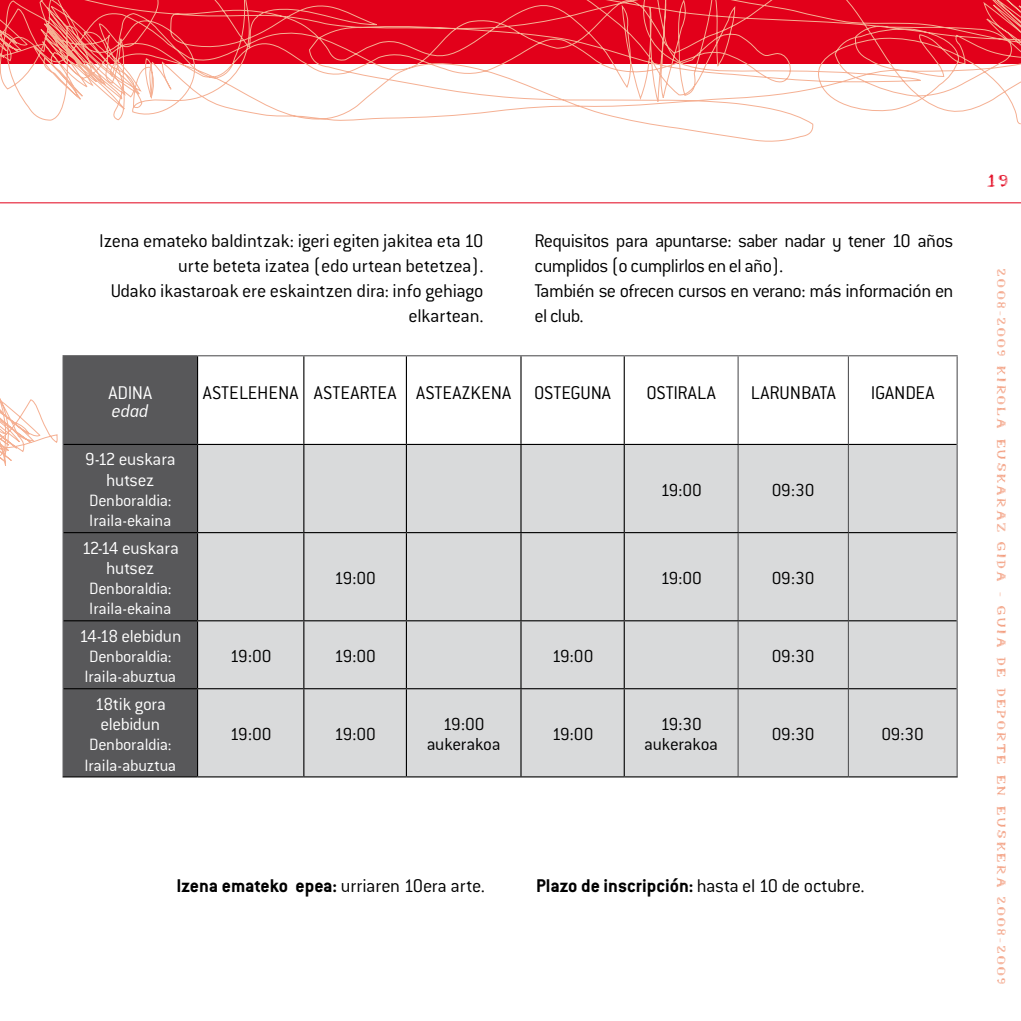
<style>
.page{position:relative;width:1021px;height:1021px;background:#fff}
.page>*{position:absolute;margin:0;border:0;box-sizing:border-box;transform-origin:0 0}
.t1{font:300 20.25px/24.8px "Conduit ITC";letter-spacing:-.02em;color:#000;text-align:right}
.t2{font:300 20.25px "Conduit ITC";color:#000}
.t3{font:700 20.25px "Conduit ITC";color:#000}
.t4{font:300 20.25px "Conduit ITC";letter-spacing:-.015em;color:#fff}
.t5{font:italic 300 20.25px "Conduit ITC";color:#fff}
.t6{font:20.25px "Mr B";color:#e2001a}
.t7{font:300 19.12px/20.2px "Conduit ITC";letter-spacing:-.02em;color:#000;text-align:center}
.t8{font:300 19.12px/20.2px "Conduit ITC";letter-spacing:-.015em;color:#fff;text-align:center}
.t9{font:300 18px/20.2px "Conduit ITC";letter-spacing:-.015em;color:#fff}
.t10{font:13.5px "Mr B";letter-spacing:.19em;color:#f29979}
.s1{font-weight:700}
.s2{font-weight:300}
</style>
<div class="page">
<svg style="left:0;top:0;width:1020px;height:142px"></svg>
<hr style="left:0;top:202px;width:1020px;height:1px;background:#e2001a">
<svg style="left:0;top:398px;width:58px;height:68px"></svg>
<div style="left:64px;top:356px;width:133px;height:420px;background:#58585a"></div>
<svg style="left:198px;top:356px;width:758px;height:88px"></svg>
<div style="left:738px;top:356px;width:110px;height:88px;background:#fff"></div>
<div style="left:198px;top:445px;width:758px;height:331px;background:#d9dadb"></div>
<hr style="left:63px;top:355px;width:134px;height:1px;background:#58585a">
<hr style="left:63px;top:356px;width:1px;height:88px;background:#58585a">
<hr style="left:197px;top:355px;width:107px;height:1px;background:#58585a">
<hr style="left:304px;top:355px;width:102px;height:1px;background:#58585a">
<hr style="left:406px;top:355px;width:115px;height:1px;background:#58585a">
<hr style="left:521px;top:355px;width:103px;height:1px;background:#58585a">
<hr style="left:624px;top:355px;width:114px;height:1px;background:#58585a">
<hr style="left:738px;top:355px;width:110px;height:1px;background:#58585a">
<hr style="left:737px;top:356px;width:1px;height:88px;background:#58585a">
<hr style="left:848px;top:355px;width:109px;height:1px;background:#58585a">
<hr style="left:847px;top:356px;width:2px;height:88px;background:#58585a">
<hr style="left:956px;top:356px;width:1px;height:88px;background:#58585a">
<hr style="left:63px;top:444px;width:1px;height:88px;background:#58585a">
<hr style="left:737px;top:445px;width:1px;height:87px;background:#58585a">
<hr style="left:847px;top:445px;width:2px;height:87px;background:#58585a">
<hr style="left:956px;top:444px;width:1px;height:88px;background:#58585a">
<hr style="left:63px;top:532px;width:1px;height:88px;background:#58585a">
<hr style="left:737px;top:533px;width:1px;height:87px;background:#58585a">
<hr style="left:847px;top:533px;width:2px;height:87px;background:#58585a">
<hr style="left:956px;top:532px;width:1px;height:88px;background:#58585a">
<hr style="left:63px;top:620px;width:1px;height:68px;background:#58585a">
<hr style="left:737px;top:621px;width:1px;height:67px;background:#58585a">
<hr style="left:847px;top:621px;width:2px;height:67px;background:#58585a">
<hr style="left:956px;top:620px;width:1px;height:68px;background:#58585a">
<hr style="left:63px;top:688px;width:1px;height:88px;background:#58585a">
<hr style="left:737px;top:689px;width:1px;height:87px;background:#58585a">
<hr style="left:847px;top:689px;width:2px;height:87px;background:#58585a">
<hr style="left:956px;top:688px;width:1px;height:88px;background:#58585a">
<hr style="left:197px;top:356px;width:1px;height:88px;background:#000">
<hr style="left:303px;top:356px;width:1px;height:88px;background:#000">
<hr style="left:406px;top:356px;width:1px;height:88px;background:#000">
<hr style="left:520px;top:356px;width:1px;height:88px;background:#000">
<hr style="left:623px;top:356px;width:1px;height:88px;background:#000">
<hr style="left:64px;top:444px;width:133px;height:1px;background:#000">
<hr style="left:197px;top:444px;width:107px;height:1px;background:#000">
<hr style="left:197px;top:445px;width:1px;height:87px;background:#000">
<hr style="left:304px;top:444px;width:102px;height:1px;background:#000">
<hr style="left:303px;top:445px;width:1px;height:87px;background:#000">
<hr style="left:406px;top:444px;width:115px;height:1px;background:#000">
<hr style="left:406px;top:445px;width:1px;height:87px;background:#000">
<hr style="left:521px;top:444px;width:103px;height:1px;background:#000">
<hr style="left:520px;top:445px;width:1px;height:87px;background:#000">
<hr style="left:624px;top:444px;width:114px;height:1px;background:#000">
<hr style="left:623px;top:445px;width:1px;height:87px;background:#000">
<hr style="left:738px;top:444px;width:110px;height:1px;background:#000">
<hr style="left:848px;top:444px;width:108px;height:1px;background:#000">
<hr style="left:64px;top:532px;width:133px;height:1px;background:#000">
<hr style="left:197px;top:532px;width:107px;height:1px;background:#000">
<hr style="left:197px;top:533px;width:1px;height:87px;background:#000">
<hr style="left:304px;top:532px;width:102px;height:1px;background:#000">
<hr style="left:303px;top:533px;width:1px;height:87px;background:#000">
<hr style="left:406px;top:532px;width:115px;height:1px;background:#000">
<hr style="left:406px;top:533px;width:1px;height:87px;background:#000">
<hr style="left:521px;top:532px;width:103px;height:1px;background:#000">
<hr style="left:520px;top:533px;width:1px;height:87px;background:#000">
<hr style="left:624px;top:532px;width:114px;height:1px;background:#000">
<hr style="left:623px;top:533px;width:1px;height:87px;background:#000">
<hr style="left:738px;top:532px;width:110px;height:1px;background:#000">
<hr style="left:848px;top:532px;width:108px;height:1px;background:#000">
<hr style="left:64px;top:620px;width:133px;height:1px;background:#000">
<hr style="left:197px;top:620px;width:107px;height:1px;background:#000">
<hr style="left:197px;top:621px;width:1px;height:67px;background:#000">
<hr style="left:304px;top:620px;width:102px;height:1px;background:#000">
<hr style="left:303px;top:621px;width:1px;height:67px;background:#000">
<hr style="left:406px;top:620px;width:115px;height:1px;background:#000">
<hr style="left:406px;top:621px;width:1px;height:67px;background:#000">
<hr style="left:521px;top:620px;width:103px;height:1px;background:#000">
<hr style="left:520px;top:621px;width:1px;height:67px;background:#000">
<hr style="left:624px;top:620px;width:114px;height:1px;background:#000">
<hr style="left:623px;top:621px;width:1px;height:67px;background:#000">
<hr style="left:738px;top:620px;width:110px;height:1px;background:#000">
<hr style="left:848px;top:620px;width:108px;height:1px;background:#000">
<hr style="left:64px;top:688px;width:133px;height:1px;background:#000">
<hr style="left:197px;top:688px;width:107px;height:1px;background:#000">
<hr style="left:197px;top:689px;width:1px;height:87px;background:#000">
<hr style="left:304px;top:688px;width:102px;height:1px;background:#000">
<hr style="left:303px;top:689px;width:1px;height:87px;background:#000">
<hr style="left:406px;top:688px;width:115px;height:1px;background:#000">
<hr style="left:406px;top:689px;width:1px;height:87px;background:#000">
<hr style="left:521px;top:688px;width:103px;height:1px;background:#000">
<hr style="left:520px;top:689px;width:1px;height:87px;background:#000">
<hr style="left:624px;top:688px;width:114px;height:1px;background:#000">
<hr style="left:623px;top:689px;width:1px;height:87px;background:#000">
<hr style="left:738px;top:688px;width:110px;height:1px;background:#000">
<hr style="left:848px;top:688px;width:108px;height:1px;background:#000">
<hr style="left:63px;top:776px;width:134px;height:1px;background:#000">
<hr style="left:197px;top:776px;width:107px;height:1px;background:#000">
<hr style="left:304px;top:776px;width:102px;height:1px;background:#000">
<hr style="left:406px;top:776px;width:115px;height:1px;background:#000">
<hr style="left:521px;top:776px;width:103px;height:1px;background:#000">
<hr style="left:624px;top:776px;width:114px;height:1px;background:#000">
<hr style="left:738px;top:776px;width:110px;height:1px;background:#000">
<hr style="left:848px;top:776px;width:109px;height:1px;background:#000">
<p class="t1" style="left:99px;top:228px;width:386px">Izena emateko baldintzak: igeri egiten jakitea eta 10 urte beteta izatea (edo urtean betetzea).<br>Udako ikastaroak ere eskaintzen dira: info gehiago elkartean.</p>
<p class="t1" style="left:534px;top:228px;width:420px;text-align:left">Requisitos para apuntarse: saber nadar y tener 10 años cumplidos (o cumplirlos en el año).<br>También se ofrecen cursos en verano: más información en el club.</p>
<p class="t4" style="left:108px;top:380px;width:45px">ADINA</p>
<p class="t5" style="left:112px;top:398px;width:39px">edad</p>
<p class="t8" style="left:85px;top:449px;width:92px">9-12 euskara hutsez</p>
<p class="t9" style="left:89px;top:489px;width:84px">Denboraldia:<br>Iraila-ekaina</p>
<p class="t8" style="left:82px;top:537px;width:99px">12-14 euskara hutsez</p>
<p class="t9" style="left:89px;top:578px;width:84px">Denboraldia:<br>Iraila-ekaina</p>
<p class="t2" style="left:203px;top:380px;width:410px">ASTELEHENA ASTEARTEA ASTEAZKENA OSTEGUNA</p>
<p class="t1" style="left:646px;top:379px;width:71px">OSTIRALA</p>
<p class="t1" style="left:750px;top:379px;width:86px">LARUNBATA</p>
<p class="t1" style="left:870px;top:379px;width:65px">IGANDEA</p>
<p class="t7" style="left:660px;top:479px;width:43px">19:00</p>
<p class="t7" style="left:772px;top:479px;width:44px">09:30</p>
<p class="t7" style="left:334px;top:567px;width:43px">19:00</p>
<p class="t7" style="left:660px;top:567px;width:43px">19:00</p>
<p class="t7" style="left:772px;top:567px;width:44px">09:30</p>
<p class="t8" style="left:79px;top:625px;width:104px">14-18 elebidun</p>
<p class="t9" style="left:84px;top:645px;width:93px">Denboraldia:<br>Iraila-abuztua</p>
<p class="t7" style="left:230px;top:645px;width:43px">19:00</p>
<p class="t7" style="left:334px;top:645px;width:43px">19:00</p>
<p class="t7" style="left:552px;top:645px;width:43px">19:00</p>
<p class="t7" style="left:772px;top:645px;width:44px">09:30</p>
<p class="t8" style="left:95px;top:693px;width:73px;text-align:left">18tik gora elebidun</p>
<p class="t9" style="left:84px;top:734px;width:93px">Denboraldia:<br>Iraila-abuztua</p>
<p class="t7" style="left:230px;top:723px;width:43px">19:00</p>
<p class="t7" style="left:334px;top:723px;width:43px">19:00</p>
<p class="t7" style="left:427px;top:713px;width:75px">19:00 aukerakoa</p>
<p class="t7" style="left:552px;top:723px;width:43px">19:00</p>
<p class="t7" style="left:644px;top:713px;width:75px">19:30 aukerakoa</p>
<p class="t7" style="left:772px;top:723px;width:44px">09:30</p>
<p class="t7" style="left:881px;top:723px;width:44px">09:30</p>
<p class="t2" style="left:176px;top:873px;width:310px"><span class="s1">Izena emateko epea:</span> urriaren 10era arte.</p>
<p class="t3" style="left:536px;top:873px;width:330px">Plazo de inscripción: <span class="s2">hasta el 10 de octubre.</span></p>
<p class="t6" style="left:987px;top:169px;width:22px">19</p>
<p class="t10" style="left:1009px;top:269px;width:716px;rotate:90deg">2008-2009 KIROLA EUSKARAZ GIDA - GUIA DE DEPORTE EN EUSKERA 2008-2009</p>
</div>
